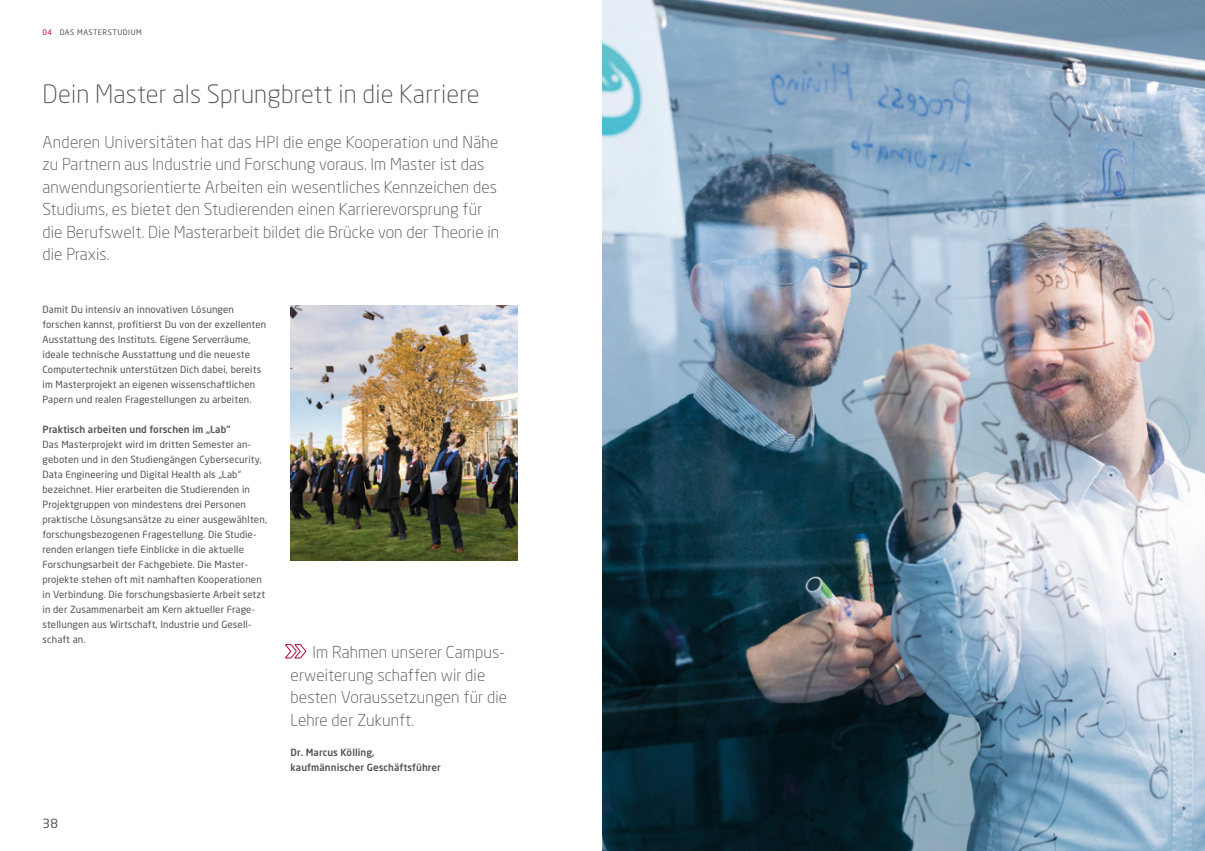
<style>
.page{position:relative;width:1205px;height:851px;background:#fff}
.page>*{position:absolute;margin:0;border:0;box-sizing:border-box;transform-origin:0 0}
.t1{font:300 25px "Neo Sans";letter-spacing:.01em;color:#4f5456}
.t2{font:300 16.25px/22.5px "Neo Sans";letter-spacing:.01em;color:#4f5456}
.t3{font:12.5px "Neo Sans";color:#4f5456}
.t4{font:9.75px/15px "Neo Sans";letter-spacing:.015em;color:#4f5456}
.t5{font:500 9.75px/15px "Neo Sans";letter-spacing:.01em;color:#4f5456}
.t6{font:7.5px "Neo Sans";letter-spacing:.07em;color:#4f5456}
.s1{color:#b00835}
</style>
<div class="page">
<img style="left:291px;top:305px;width:226px;height:255px">
<img style="left:602px;top:0;width:603px;height:850px">
<svg style="left:285px;top:644px;width:21px;height:14px"></svg>
<p class="t6" style="left:43px;top:28px;width:101px"><span class="s1">04</span> DAS MASTERSTUDIUM</p>
<h1 class="t1" style="left:43px;top:78px;width:438px">Dein Master als Sprungbrett in die Karriere</h1>
<p class="t2" style="left:43px;top:130px;width:458px">Anderen Universitäten hat das HPI die enge Kooperation und Nähe zu Partnern aus Industrie und Forschung voraus. Im Master ist das anwendungsorientierte Arbeiten ein wesentliches Kennzeichen des Studiums, es bietet den Studierenden einen Karrierevorsprung für die Berufswelt. Die Masterarbeit bildet die Brücke von der Theorie in die Praxis.</p>
<p class="t4" style="left:43px;top:301px;width:225px">Damit Du intensiv an innovativen Lösungen forschen kannst, profitierst Du von der exzellenten Ausstattung des Instituts. Eigene Serverräume, ideale technische Ausstattung und die neueste Computertechnik unterstützen Dich dabei, bereits im Masterprojekt an eigenen wissenschaftlichen Papern und realen Fragestellungen zu arbeiten.</p>
<p class="t5" style="left:43px;top:421px;width:190px">Praktisch arbeiten und forschen im „Lab“</p>
<p class="t4" style="left:43px;top:436px;width:226px">Das Masterprojekt wird im dritten Semester an&shy;geboten und in den Studiengängen Cybersecurity, Data Engineering und Digital Health als „Lab“ bezeichnet. Hier erarbeiten die Studierenden in Projektgruppen von mindestens drei Personen praktische Lösungsansätze zu einer ausgewählten, forschungsbezogenen Fragestellung. Die Studie&shy;renden erlangen tiefe Einblicke in die aktuelle Forschungsarbeit der Fachgebiete. Die Master&shy;projekte stehen oft mit namhaften Kooperationen in Verbindung. Die forschungsbasierte Arbeit setzt in der Zusammenarbeit am Kern aktueller Frage&shy;stellungen aus Wirtschaft, Industrie und Gesell&shy;schaft an.</p>
<p class="t3" style="left:43px;top:815px;width:17px">38</p>
<h2 class="t2" style="left:291px;top:640px;width:218px;text-indent:22px">Im Rahmen unserer Campus&shy;erweiterung schaffen wir die besten Voraussetzungen für die<br>Lehre der Zukunft.</h2>
<p class="t5" style="left:291px;top:744px;width:152px">Dr. Marcus Kölling, kaufmännischer Geschäftsführer</p>
</div>
